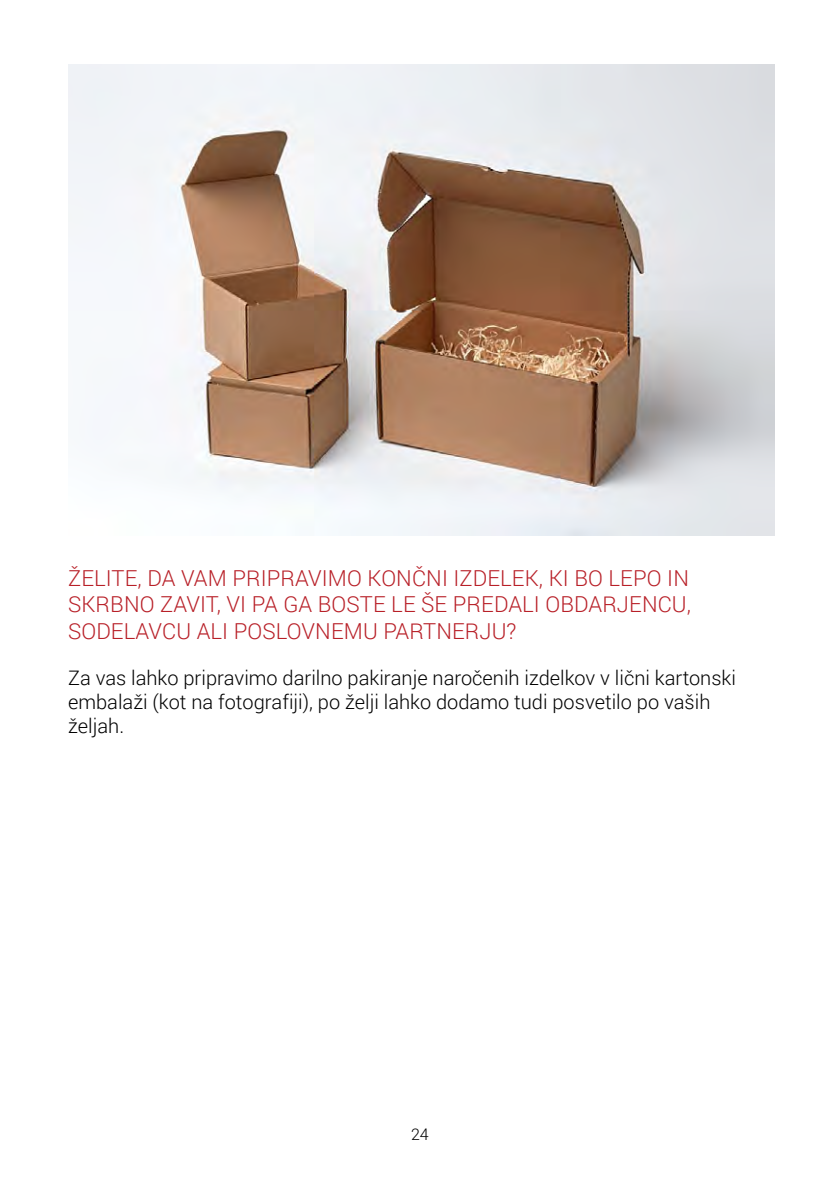
<style>
.page{position:relative;width:840px;height:1191px;background:#fff}
.page>*{position:absolute;margin:0;border:0;box-sizing:border-box;transform-origin:0 0}
.t1{font:300 22px/26.4px "Roboto";letter-spacing:.005em;color:#b82028;text-align:justify}
.t2{font:300 20px/24px "Roboto";color:#000}
.t3{font:300 16px "Roboto";color:#000}
</style>
<div class="page">
<hr style="left:839px;top:0;width:1px;height:1191px;background:#b82028">
<img style="left:69px;top:65px;width:705px;height:470px">
<p class="t1" style="left:68px;top:564px;width:624px">ŽELITE, DA VAM PRIPRAVIMO KONČNI IZDELEK, KI BO LEPO IN SKRBNO ZAVIT, VI PA GA BOSTE LE ŠE PREDALI OBDARJENCU, SODELAVCU ALI POSLOVNEMU PARTNERJU?</p>
<p class="t2" style="left:68px;top:665px;width:669px">Za vas lahko pripravimo darilno pakiranje naročenih izdelkov v lični kartonski embalaži (kot na fotografiji), po želji lahko dodamo tudi posvetilo po vaših željah.</p>
<p class="t3" style="left:411px;top:1123px;width:19px">24</p>
</div>
